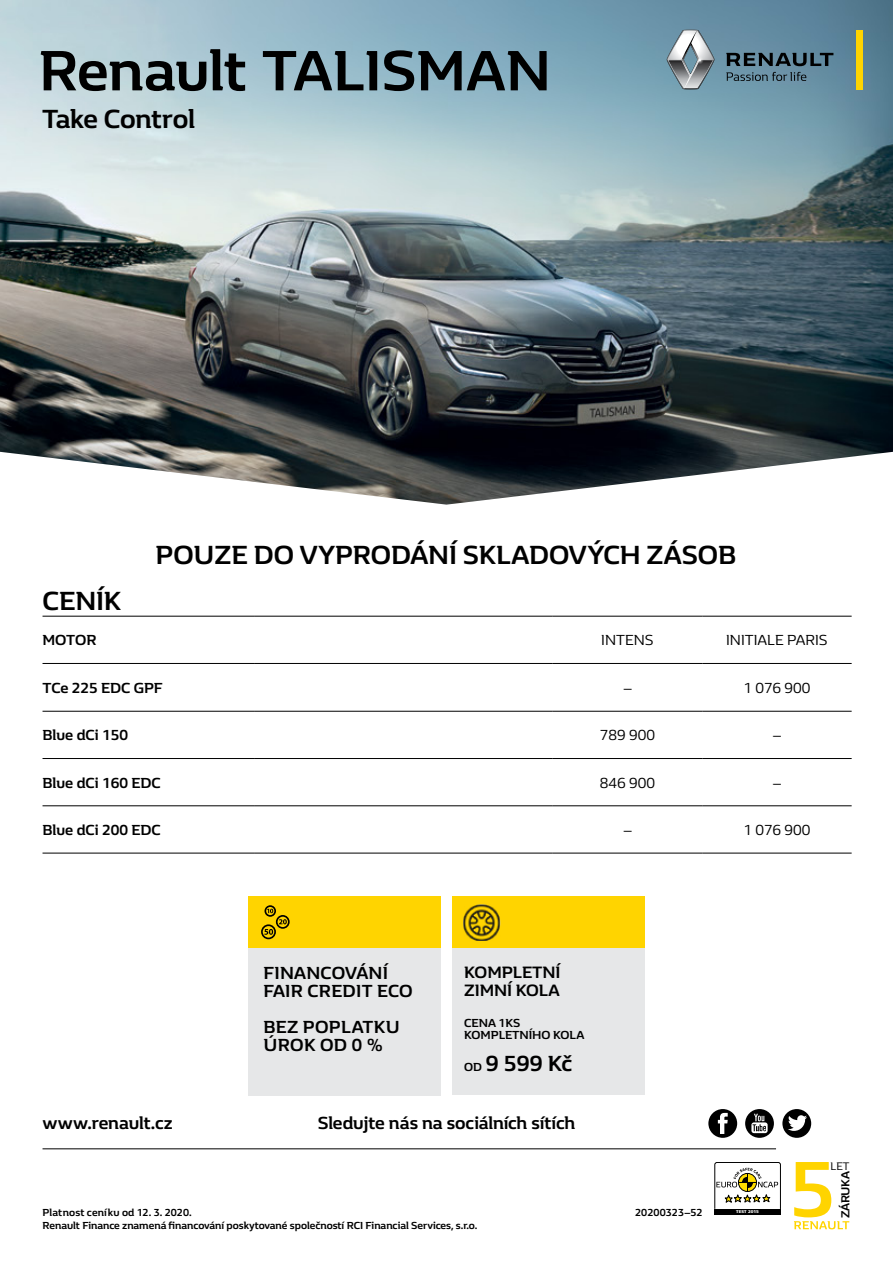
<style>
.page{position:relative;width:893px;height:1263px;background:#fff}
.page>*{position:absolute;margin:0;border:0;box-sizing:border-box;transform-origin:0 0}
.t1{font:700 58.5px "Renault Life";letter-spacing:-.005em;color:#000}
.t2{font:700 27px "Renault Life";color:#000}
.t3{font:700 22.5px "Renault Life";color:#000}
.t4{font:700 18px/18px "Renault Life";letter-spacing:.01em;color:#000}
.t5{font:700 16.95px/18px "Renault Life";color:#000}
.t6{font:700 15px "Renault Life";color:#000}
.t7{font:15px "Renault Life";color:#000}
.t8{font:700 12px/12.8px "Renault Life";color:#000}
.t9{font:11.25px "Renault Life";color:#000}
.t10{font:700 10.5px "Renault Life";color:#000}
.t11{font:900 4.05px "Frutiger CE";color:#fff;scale:1.1 1}
.s1{font-size:12px}
</style>
<div class="page">
<hr style="left:43px;top:1148px;width:733px;height:1px;background:#000">
<img style="left:0;top:0;width:893px;height:505px">
<svg style="left:726px;top:53px;width:107px;height:13px"></svg>
<div style="left:856px;top:30px;width:7px;height:59px;background:#ffd400"></div>
<svg style="left:667px;top:30px;width:47px;height:59px;background:#94a4ad"></svg>
<svg style="left:726px;top:72px;width:80px;height:9px"></svg>
<hr style="left:43px;top:616px;width:211px;height:1px;background:#000">
<hr style="left:254px;top:616px;width:299px;height:1px;background:#000">
<hr style="left:553px;top:616px;width:149px;height:1px;background:#000">
<hr style="left:702px;top:616px;width:150px;height:1px;background:#000">
<hr style="left:43px;top:663px;width:211px;height:1px;background:#000">
<hr style="left:254px;top:663px;width:299px;height:1px;background:#000">
<hr style="left:553px;top:663px;width:149px;height:1px;background:#000">
<hr style="left:702px;top:663px;width:150px;height:1px;background:#000">
<hr style="left:43px;top:711px;width:211px;height:1px;background:#000">
<hr style="left:254px;top:711px;width:299px;height:1px;background:#000">
<hr style="left:553px;top:711px;width:149px;height:1px;background:#000">
<hr style="left:702px;top:711px;width:150px;height:1px;background:#000">
<hr style="left:43px;top:758px;width:211px;height:1px;background:#000">
<hr style="left:254px;top:758px;width:299px;height:1px;background:#000">
<hr style="left:553px;top:758px;width:149px;height:1px;background:#000">
<hr style="left:702px;top:758px;width:150px;height:1px;background:#000">
<hr style="left:43px;top:805px;width:211px;height:1px;background:#000">
<hr style="left:254px;top:805px;width:299px;height:1px;background:#000">
<hr style="left:553px;top:805px;width:149px;height:1px;background:#000">
<hr style="left:702px;top:805px;width:150px;height:1px;background:#000">
<hr style="left:43px;top:853px;width:211px;height:1px;background:#000">
<hr style="left:254px;top:853px;width:299px;height:1px;background:#000">
<hr style="left:553px;top:853px;width:149px;height:1px;background:#000">
<hr style="left:702px;top:853px;width:150px;height:1px;background:#000">
<svg style="left:794px;top:1162px;width:55px;height:67px"></svg>
<svg style="left:745px;top:1109px;width:29px;height:29px"></svg>
<svg style="left:751px;top:1114px;width:17px;height:19px"></svg>
<div style="left:782px;top:1109px;width:29px;height:29px;background:#000;border-radius:50%"></div>
<div style="left:708px;top:1109px;width:29px;height:29px;background:#000;border-radius:50%"></div>
<svg style="left:718px;top:1113px;width:10px;height:21px"></svg>
<svg style="left:788px;top:1115px;width:19px;height:16px"></svg>
<svg style="left:714px;top:1162px;width:67px;height:47px"></svg>
<div style="left:714px;top:1209px;width:67px;height:5px;background:#000"></div>
<div style="left:248px;top:945px;width:193px;height:150px;background:#e6e7e8"></div>
<div style="left:248px;top:897px;width:193px;height:51px;background:#ffd400"></div>
<svg style="left:261px;top:905px;width:29px;height:34px"></svg>
<div style="left:452px;top:938px;width:193px;height:157px;background:#e6e7e8"></div>
<div style="left:452px;top:897px;width:193px;height:51px;background:#ffd400"></div>
<img style="left:463px;top:904px;width:37px;height:37px">
<h1 class="t1" style="left:39px;top:31px;width:513px">Renault Talisman</h1>
<h2 class="t2" style="left:42px;top:101px;width:155px">Take Control</h2>
<h2 class="t2" style="left:156px;top:537px;width:582px">POU ZE DO VYPRODÁN Í SKLADOVÝCH ZÁSOB</h2>
<h2 class="t2" style="left:43px;top:583px;width:80px">CENÍK</h2>
<h3 class="t6" style="left:43px;top:630px;width:51px">Motor</h3>
<h3 class="t7" style="left:601px;top:630px;width:54px">INTENS</h3>
<h3 class="t7" style="left:726px;top:630px;width:103px">INITIALE PARIS</h3>
<h3 class="t6" style="left:43px;top:678px;width:122px">TCe 225 EDC GPF</h3>
<h3 class="t7" style="left:623px;top:678px;width:10px">–</h3>
<h3 class="t7" style="left:743px;top:678px;width:69px">1 076 900</h3>
<h3 class="t6" style="left:43px;top:725px;width:87px">Blue dCi 150</h3>
<h3 class="t7" style="left:600px;top:725px;width:57px">789 900</h3>
<h3 class="t7" style="left:773px;top:725px;width:10px">–</h3>
<h3 class="t6" style="left:43px;top:773px;width:120px">Blue dCi 160 EDC</h3>
<h3 class="t7" style="left:600px;top:773px;width:57px">846 900</h3>
<h3 class="t7" style="left:773px;top:773px;width:10px">–</h3>
<h3 class="t6" style="left:43px;top:820px;width:120px">Blue dCi 200 EDC</h3>
<h3 class="t7" style="left:623px;top:820px;width:10px">–</h3>
<h3 class="t7" style="left:743px;top:820px;width:69px">1 076 900</h3>
<h3 class="t4" style="left:263px;top:963px;width:149px">Financování<br>FAIR CREDIT ECO</h3>
<h3 class="t4" style="left:263px;top:1017px;width:136px">BEZ POPLATKU úrok od 0 %</h3>
<h3 class="t5" style="left:464px;top:962px;width:97px">Kompletní zimní kola</h3>
<p class="t8" style="left:464px;top:1016px;width:122px">Cena 1ks kompletního kola</p>
<h3 class="t3" style="left:464px;top:1048px;width:110px"><span class="s1">od</span> 9 599 Kč</h3>
<h3 class="t4" style="left:43px;top:1113px;width:132px">www.renault.cz</h3>
<h3 class="t4" style="left:318px;top:1113px;width:259px">Sledujte nás na sociálních sítích</h3>
<p class="t10" style="left:43px;top:1206px;width:151px">Platnost ceníku od 12. 3. 2020.</p>
<p class="t10" style="left:635px;top:1206px;width:69px">20200323–52</p>
<p class="t10" style="left:43px;top:1218px;width:436px">Renault Finance znamená financování poskytované společností RCI Financial Services, s.r.o.</p>
<p class="t11" style="left:736px;top:1209px;width:22px">TEST 2015</p>
<p class="t9" style="left:831px;top:1158px;width:14px">Let</p>
<p class="t8" style="left:838px;top:1218px;width:48px;rotate:-90deg">Záruka</p>
</div>
